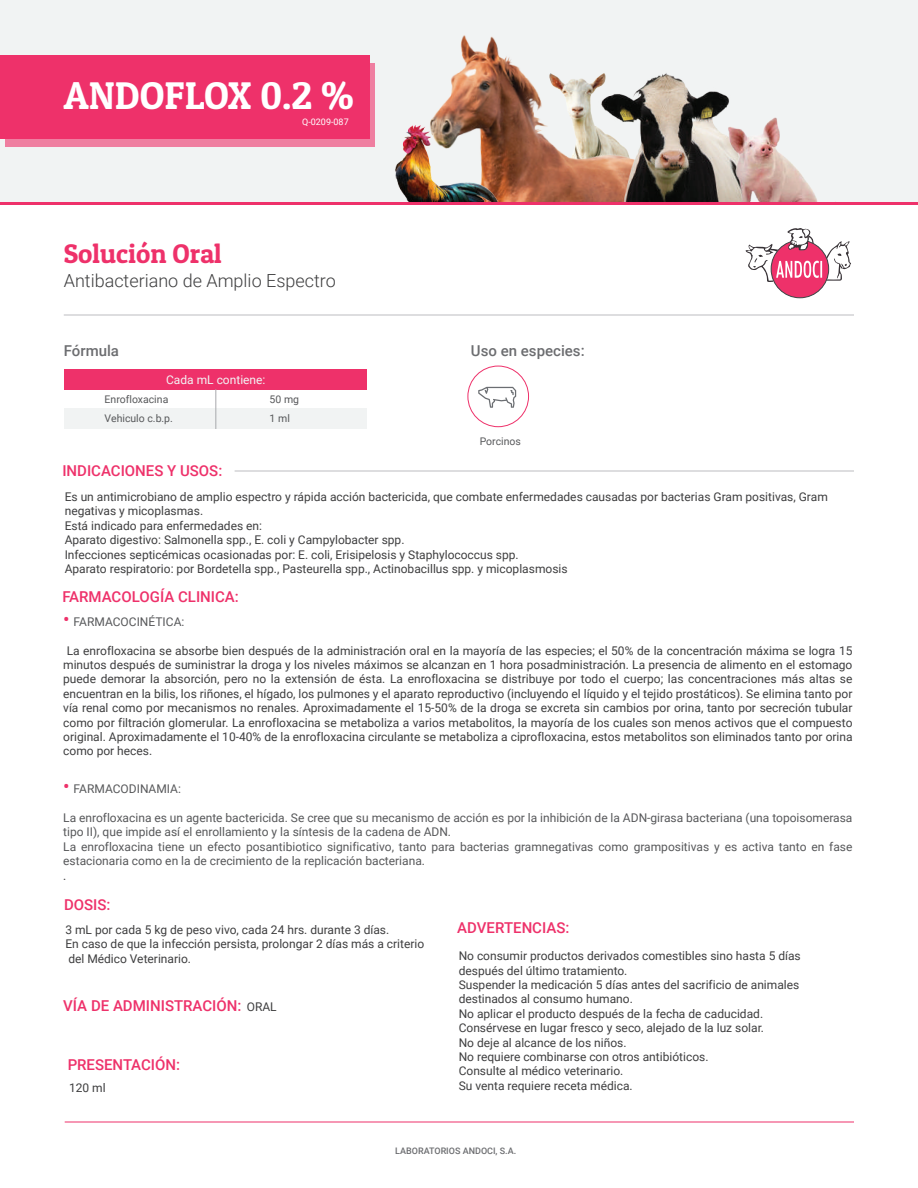
<style>
.page{position:relative;width:918px;height:1188px;background:#fff}
.page>*{position:absolute;margin:0;border:0;box-sizing:border-box;transform-origin:0 0}
.t1{font:38.7px "Patua One";color:#fff}
.t2{font:27px "Patua One";color:#ee316a}
.t3{font:300 18px "Roboto";color:#3e3e3f}
.t4{font:500 15px "Roboto";color:#ee316a}
.t5{font:500 15px "Roboto";color:#6c6d70}
.t6{font:12px/14.4px "Roboto";color:#3e3e3f}
.t7{font:12px/14.4px "Roboto";color:#57585a}
.t8{font:12px "Roboto";color:#f2f3f4}
.t9{font:10.5px "Roboto";color:#57585a}
.t10{font:500 9px "Roboto";color:#6c6d70}
.t11{font:9px "Roboto";color:#fff}
.s1{font-size:19.5px;color:#ee316a}
.s2{font-weight:400;font-size:12px;color:#3e3e3f}
</style>
<div class="page">
<div style="left:0;top:0;width:918px;height:202px;background:#f1f3f3"></div>
<img style="left:433px;top:35px;width:153px;height:167px">
<img style="left:586px;top:73px;width:143px;height:129px">
<img style="left:395px;top:117px;width:105px;height:85px">
<img style="left:721px;top:113px;width:97px;height:89px">
<div style="left:5px;top:63px;width:370px;height:84px;background:#ef7ea0"></div>
<div style="left:0;top:55px;width:370px;height:84px;background:#ee316a"></div>
<hr style="left:0;top:202px;width:918px;height:3px;background:#ee316a">
<div style="left:771px;top:240px;width:58px;height:58px;background:#ee316a;border-radius:50%"></div>
<svg style="left:745px;top:228px;width:106px;height:54px"></svg>
<div style="left:65px;top:369px;width:302px;height:20px;background:#ee316a"></div>
<div style="left:65px;top:409px;width:302px;height:20px;background:#f1f3f3"></div>
<hr style="left:215px;top:389px;width:1px;height:40px;background:#a8a9ad">
<hr style="left:64px;top:315px;width:790px;height:1px;background:#bcbdc0">
<hr style="left:235px;top:471px;width:619px;height:1px;background:#bcbdc0">
<hr style="left:65px;top:1122px;width:789px;height:1px;background:#ee316a">
<div style="left:468px;top:366px;width:61px;height:61px;border:1px solid #ee316a;border-radius:50%"></div>
<svg style="left:478px;top:387px;width:38px;height:21px"></svg>
<h1 class="t1" style="left:64px;top:71px;width:292px">ANDOFLOX 0.2 %</h1>
<p class="t11" style="left:302px;top:115px;width:48px">Q-0209-087</p>
<h2 class="t2" style="left:64px;top:237px;width:159px">Solución Oral</h2>
<h3 class="t3" style="left:64px;top:268px;width:274px">Antibacteriano de Amplio Espectro</h3>
<p class="t5" style="left:64px;top:340px;width:57px">Fórmula</p>
<p class="t5" style="left:471px;top:340px;width:115px">Uso en especies:</p>
<p class="t8" style="left:166px;top:371px;width:101px">Cada mL contiene:</p>
<p class="t9" style="left:105px;top:392px;width:65px">Enrofloxacina</p>
<p class="t9" style="left:270px;top:392px;width:31px">50 mg</p>
<p class="t9" style="left:105px;top:411px;width:70px">Vehiculo c.b.p.</p>
<p class="t9" style="left:270px;top:411px;width:22px">1 ml</p>
<p class="t4" style="left:62px;top:460px;width:161px">INDICACIONES Y USOS:</p>
<p class="t9" style="left:480px;top:434px;width:43px">Porcinos</p>
<p class="t6" style="left:65px;top:489px;width:765px">Es un antimicrobiano de amplio espectro y rápida acción bactericida, que combate enfermedades causadas por bacterias Gram positivas, Gram negativas y micoplasmas.<br>Está indicado para enfermedades en:<br>Aparato digestivo: Salmonella spp., E. coli y Campylobacter spp.<br>Infecciones septicémicas ocasionadas por: E. coli, Erisipelosis y Staphylococcus spp.<br>Aparato respiratorio: por Bordetella spp., Pasteurella spp., Actinobacillus spp. y micoplasmosis</p>
<p class="t4" style="left:62px;top:586px;width:178px">FARMACOLOGÍA CLINICA:</p>
<p class="t7" style="left:63px;top:614px;width:123px"><span class="s1">•</span> FARMACOCINÉTICA:</p>
<p class="t6" style="left:63px;top:643px;width:791px;text-align:justify">La enrofloxacina se absorbe bien después de la administración oral en la mayoría de las especies; el 50% de la concentración máxima se logra 15 minutos después de suministrar la droga y los niveles máximos se alcanzan en 1 hora posadministración. La presencia de alimento en el estomago puede demorar la absorción, pero no la extensión de ésta. La enrofloxacina se distribuye por todo el cuerpo; las concentraciones más altas se encuentran en la bilis, los riñones, el hígado, los pulmones y el aparato reproductivo (incluyendo el líquido y el tejido prostáticos). Se elimina tanto por vía renal como por mecanismos no renales. Aproximadamente el 15-50% de la droga se excreta sin cambios por orina, tanto por secreción tubular como por filtración glomerular. La enrofloxacina se metaboliza a varios metabolitos, la mayoría de los cuales son menos activos que el compuesto original. Aproximadamente el 10-40% de la enrofloxacina circulante se metaboliza a ciprofloxacina, estos metabolitos son eliminados tanto por orina como por heces.</p>
<p class="t7" style="left:63px;top:781px;width:119px"><span class="s1">•</span> FARMACODINAMIA:</p>
<p class="t7" style="left:63px;top:810px;width:791px">La enrofloxacina es un agente bactericida. Se cree que su mecanismo de acción es por la inhibición de la ADN-girasa bacteriana (una topoisomerasa tipo II), que impide así el enrollamiento y la síntesis de la cadena de ADN.<br>La enrofloxacina tiene un efecto posantibiotico significativo, tanto para bacterias gramnegativas como grampositivas y es activa tanto en fase estacionaria como en la de crecimiento de la replicación bacteriana.</p>
<p class="t6" style="left:63px;top:868px;width:5px">.</p>
<p class="t4" style="left:64px;top:894px;width:48px">DOSIS:</p>
<p class="t6" style="left:65px;top:922px;width:360px">3 mL por cada 5 kg de peso vivo, cada 24 hrs. durante 3 días.<br>En caso de que la infección persista, prolongar 2 días más a criterio del Médico Veterinario.</p>
<p class="t4" style="left:63px;top:995px;width:215px">VÍA DE ADMINISTRACIÓN: <span class="s2">ORAL</span></p>
<p class="t4" style="left:68px;top:1054px;width:114px">PRESENTACIÓN:</p>
<p class="t6" style="left:69px;top:1081px;width:38px">120 ml</p>
<p class="t4" style="left:457px;top:918px;width:114px">ADVERTENCIAS:</p>
<p class="t6" style="left:459px;top:948px;width:344px">No consumir productos derivados comestibles sino hasta 5 días después del último tratamiento.<br>Suspender la medicación 5 días antes del sacrificio de animales destinados al consumo humano.<br>No aplicar el producto después de la fecha de caducidad.<br>Consérvese en lugar fresco y seco, alejado de la luz solar.<br>No deje al alcance de los niños.<br>No requiere combinarse con otros antibióticos.<br>Consulte al médico veterinario.<br>Su venta requiere receta médica.</p>
<p class="t10" style="left:395px;top:1144px;width:123px">LABORATORIOS ANDOCI, S.A.</p>
</div>
